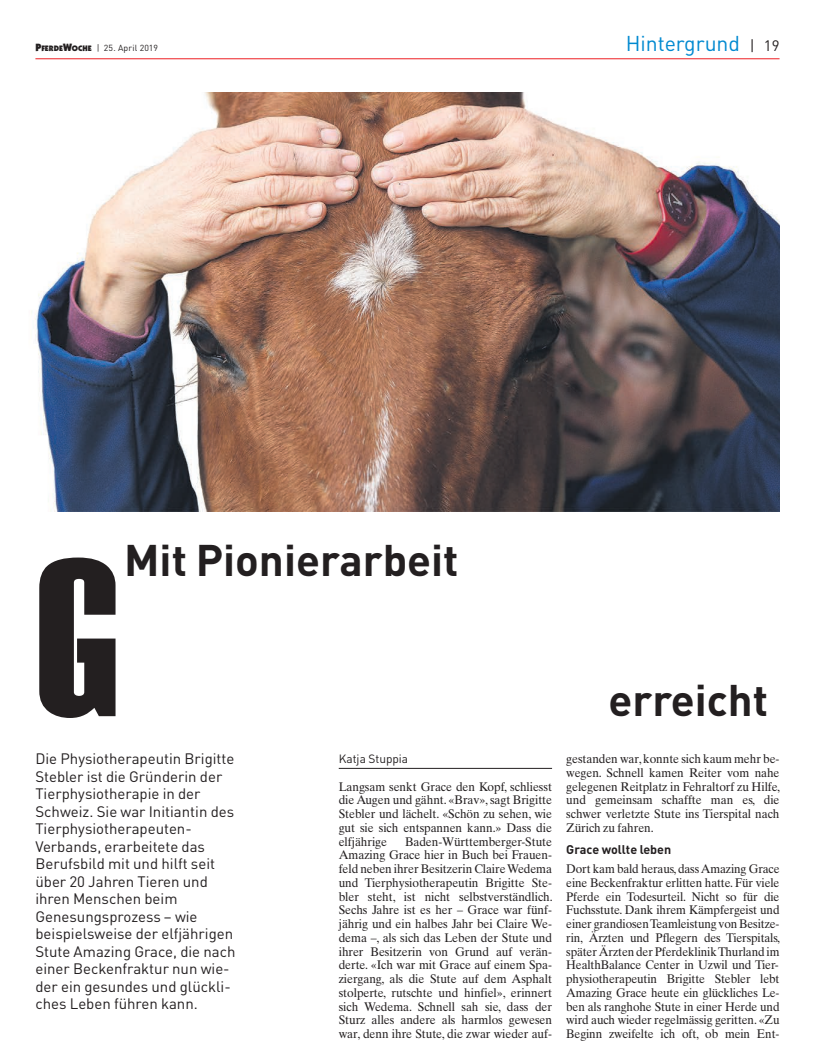
<style>
.page{position:relative;width:815px;height:1063px;background:#fff}
.page>*{position:absolute;margin:0;border:0;box-sizing:border-box;transform-origin:0 0}
.t1{font:225px "Haettenschweiler";color:#231f20}
.t2{font:700 43.75px "DIN";color:#231f20}
.t3{font:21.25px "DIN";color:#0089d0}
.t4{font:15px/17.5px "DIN";color:#231f20}
.t5{font:12.5px/13.8px "Times Ten";letter-spacing:-.005em;color:#231f20;text-align:justify;scale:.95 1}
.t6{font:12.5px/13.8px "Times Ten";letter-spacing:-.005em;color:#231f20;text-align:justify;scale:.94 1}
.t7{font:700 12.5px "DIN";color:#231f20}
.t8{font:11.88px "DIN";color:#231f20}
.t9{font:8.75px "DIN";letter-spacing:.025em;color:#231f20}
.s1{font-family:"Itc Kabel";font-weight:900;font-size:10.62px}
.s2{font-family:"Itc Kabel";font-weight:900;font-size:8px}
.s3{font-size:15px;color:#231f20}
</style>
<div class="page">
<hr style="left:35px;top:58px;width:745px;height:1px;background:#ee1d23">
<hr style="left:339px;top:768px;width:213px;height:1px;background:#231f20">
<img style="left:31px;top:93px;width:749px;height:419px">
<p class="t9" style="left:35px;top:43px;width:124px"><span class="s1">P</span><span class="s2">FERDE</span><span class="s1">W</span><span class="s2">OCHE</span> | 25. April 2019</p>
<h3 class="t3" style="left:626px;top:30px;width:155px">Hintergrund <span class="s3">| 19</span></h3>
<h2 class="t2" style="left:124px;top:532px;width:336px">Mit Pionierarbeit</h2>
<h1 class="t1" style="left:35px;top:509px;width:165px">G -</h1>
<p class="t4" style="left:35px;top:750px;width:202px">Die Physiotherapeutin Brigitte<br>Stebler ist die Gründerin der<br>Tierphysiotherapie in der<br>Schweiz. Sie war Initiantin des<br>Tierphysiotherapeuten-<br>Verbands, erarbeitete das<br>Berufsbild mit und hilft seit über 20 Jahren Tieren und ihren Menschen beim<br>Genesungsprozess – wie beispielsweise der elfjährigen<br>Stute Amazing Grace, die nach einer Beckenfraktur nun wie&shy;der ein gesundes und glückli&shy;ches Leben führen kann.</p>
<p class="t8" style="left:339px;top:751px;width:71px">Katja Stuppia</p>
<p class="t5" style="left:339px;top:779px;width:226px">Langsam senkt Grace den Kopf, schliesst die Augen und gähnt. «Brav», sagt Brigitte Stebler und läch elt. «Schön zu sehen, wie gut sie sich entspannen kann.» Dass die elfjährige</p>
<p class="t5" style="left:339px;top:834px;width:227px;text-indent:66px">Baden-Württemberger-Stute Amazing Grace hier in Buch bei Frauen&shy;feld neben ihrer Besitzerin Claire Wedema und Tierphysiotherapeutin Brigitte Ste&shy;bler steht, ist nicht selbstverständlich.<br>Sechs Jahre ist es her – Grace war fünf - jährig und ein halbes Jahr bei Claire We&shy;dema –, als sich das Leben der Stute und ihrer Besitzerin von Grund auf verän&shy;derte. «Ich war mit Grace auf einem Spa&shy;ziergang, als die Stute auf dem Asphalt stolperte, rutschte und hinfiel», erinnert sich Wedema. Schnell sah sie, dass der Sturz alles andere als harmlos gewesen war, denn ihre Stute, die zwar wieder auf-</p>
<h2 class="t2" style="left:609px;top:672px;width:161px">erreicht</h2>
<p class="t5" style="left:566px;top:752px;width:227px">gestanden war, konnte sich kaum mehr be&shy;wegen. Schnell kamen Reiter vom nahe gelegenen Reitplatz in Fehraltorf zu Hilfe, und gemeinsam schaffte man es, die schwer verletzte Stute ins Tierspital nach Zürich zu fahren.</p>
<p class="t7" style="left:566px;top:842px;width:107px">Grace wollte leben</p>
<p class="t6" style="left:566px;top:862px;width:229px">Dort kam bald heraus, dass Amazing Grace eine Beck enfraktur erlitten hatte. Für viele Pferde ein Todesurteil. Nicht so für die Fuchsstute. Dank ihrem Kämpfergeist und einer grandiosen Teamleistung von Besitze&shy;rin, Ärzten und Pflegern des Tierspitals, später Ärzten der Pferdeklinik Thurland im HealthBalance Center in Uzwil und Tier&shy;physiotherapeutin Brigitte Stebler lebt Amazing Grace heute ein glückliches Le&shy;ben als ranghohe Stute in einer Herde und wird auch wieder regelmässig geritten. «Zu Beginn zweifelte ich oft, ob mein Ent-</p>
</div>
